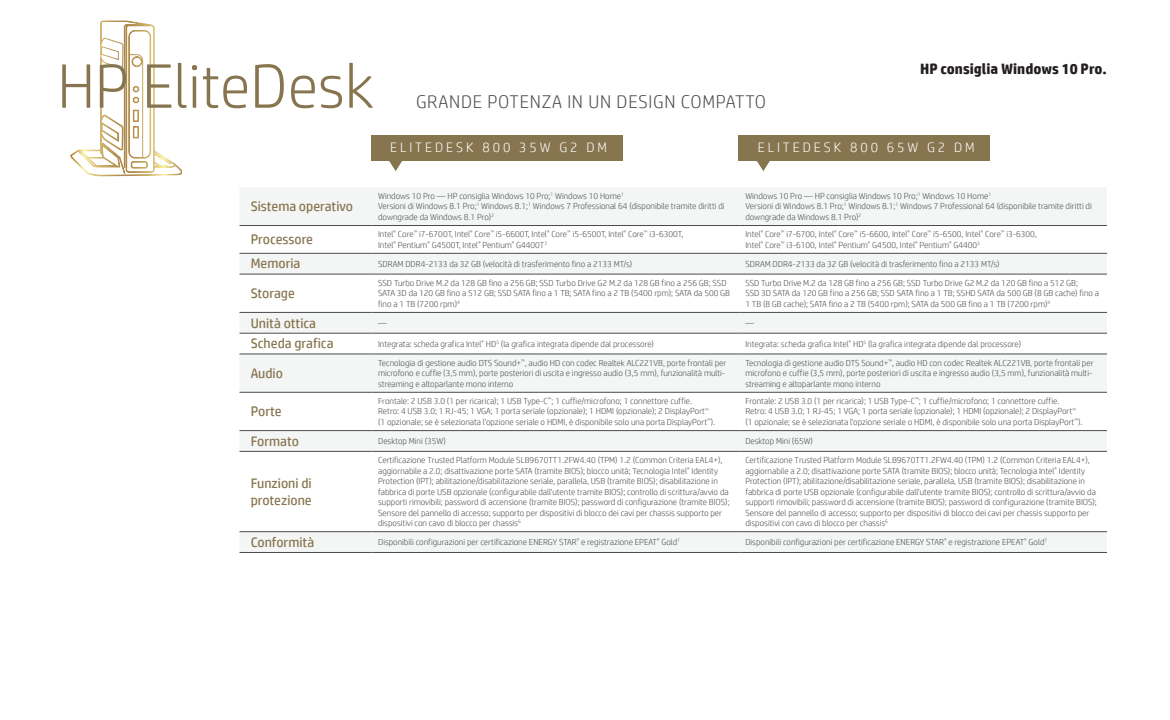
<style>
.page{position:relative;width:1170px;height:720px;background:#fff}
.page>*{position:absolute;margin:0;border:0;box-sizing:border-box;transform-origin:0 0}
.t1{font:300 62.5px "HP Simplified";color:#87754f}
.t2{font:300 18.5px "HP Simplified";letter-spacing:.04em;color:#4b4c4d}
.t3{font:700 15px "HP Simplified";color:#231f20}
.t4{font:13.75px/16.5px "HP Simplified";color:#87754f}
.t5{font:300 13.75px "HP Simplified";letter-spacing:.215em;color:#fff}
.t6{font:300 8.75px/10.5px "HP Simplified";color:#4b4c4d}
</style>
<div class="page">
<svg style="left:70px;top:21px;width:112px;height:155px"></svg>
<div style="left:371px;top:135px;width:251px;height:25px;background:#87754f"></div>
<svg style="left:388px;top:160px;width:15px;height:11px"></svg>
<div style="left:739px;top:135px;width:251px;height:25px;background:#87754f"></div>
<svg style="left:756px;top:160px;width:15px;height:11px"></svg>
<svg style="left:240px;top:188px;width:867px;height:364px"></svg>
<hr style="left:240px;top:225px;width:133px;height:1px;background:#4b4c4d">
<hr style="left:373px;top:225px;width:367px;height:1px;background:#4b4c4d">
<hr style="left:740px;top:225px;width:367px;height:1px;background:#4b4c4d">
<hr style="left:240px;top:253px;width:133px;height:1px;background:#4b4c4d">
<hr style="left:373px;top:253px;width:367px;height:1px;background:#4b4c4d">
<hr style="left:740px;top:253px;width:367px;height:1px;background:#4b4c4d">
<hr style="left:240px;top:274px;width:133px;height:1px;background:#4b4c4d">
<hr style="left:373px;top:274px;width:367px;height:1px;background:#4b4c4d">
<hr style="left:740px;top:274px;width:367px;height:1px;background:#4b4c4d">
<hr style="left:240px;top:312px;width:133px;height:1px;background:#4b4c4d">
<hr style="left:373px;top:312px;width:367px;height:1px;background:#4b4c4d">
<hr style="left:740px;top:312px;width:367px;height:1px;background:#4b4c4d">
<hr style="left:240px;top:333px;width:133px;height:1px;background:#4b4c4d">
<hr style="left:373px;top:333px;width:367px;height:1px;background:#4b4c4d">
<hr style="left:740px;top:333px;width:367px;height:1px;background:#4b4c4d">
<hr style="left:240px;top:354px;width:133px;height:1px;background:#4b4c4d">
<hr style="left:373px;top:354px;width:367px;height:1px;background:#4b4c4d">
<hr style="left:740px;top:354px;width:367px;height:1px;background:#4b4c4d">
<hr style="left:373px;top:392px;width:367px;height:1px;background:#4b4c4d">
<hr style="left:740px;top:392px;width:367px;height:1px;background:#4b4c4d">
<hr style="left:373px;top:430px;width:367px;height:1px;background:#4b4c4d">
<hr style="left:740px;top:430px;width:367px;height:1px;background:#4b4c4d">
<hr style="left:373px;top:451px;width:367px;height:1px;background:#4b4c4d">
<hr style="left:740px;top:451px;width:367px;height:1px;background:#4b4c4d">
<hr style="left:373px;top:531px;width:367px;height:1px;background:#4b4c4d">
<hr style="left:740px;top:531px;width:367px;height:1px;background:#4b4c4d">
<hr style="left:240px;top:392px;width:133px;height:1px;background:#4b4c4d">
<hr style="left:240px;top:430px;width:133px;height:1px;background:#4b4c4d">
<hr style="left:240px;top:451px;width:133px;height:1px;background:#4b4c4d">
<hr style="left:240px;top:531px;width:133px;height:1px;background:#4b4c4d">
<hr style="left:240px;top:552px;width:133px;height:1px;background:#4b4c4d">
<hr style="left:373px;top:552px;width:367px;height:1px;background:#4b4c4d">
<hr style="left:740px;top:552px;width:367px;height:1px;background:#4b4c4d">
<p class="t1" style="left:57px;top:45px;width:318px">HP EliteDesk</p>
<p class="t3" style="left:920px;top:59px;width:188px">HP consiglia Windows 10 Pro.</p>
<p class="t2" style="left:416px;top:89px;width:351px">GRANDE POTENZA IN UN DESIGN COMPATTO</p>
<p class="t5" style="left:390px;top:139px;width:218px">ELITEDESK 800 35W G2 DM</p>
<p class="t5" style="left:758px;top:139px;width:218px">ELITEDESK 800 65W G2 DM</p>
<p class="t4" style="left:251px;top:198px;width:104px">Sistema operativo</p>
<p class="t6" style="left:378px;top:190px;width:348px">Windows 10 Pro — HP consiglia Windows 10 Pro;<sup>1</sup> Windows 10 Home<sup>1<br></sup>Versioni di Windows 8.1 Pro;<sup>1</sup> Windows 8.1;<sup>1</sup> Windows 7 Professional 64 (disponibile tramite diritti di downgrade da Windows 8.1 Pro)<sup>2</sup></p>
<p class="t6" style="left:745px;top:190px;width:348px">Windows 10 Pro — HP consiglia Windows 10 Pro;<sup>1</sup> Windows 10 Home<sup>1<br></sup>Versioni di Windows 8.1 Pro;<sup>1</sup> Windows 8.1;<sup>1</sup> Windows 7 Professional 64 (disponibile tramite diritti di downgrade da Windows 8.1 Pro)<sup>2</sup></p>
<p class="t4" style="left:251px;top:231px;width:64px">Processore</p>
<p class="t6" style="left:378px;top:229px;width:307px">Intel<sup>®</sup> Core<sup>™</sup> i7-6700T, Intel<sup>®</sup> Core<sup>™</sup> i5-6600T, Intel<sup>®</sup> Core<sup>™</sup> i5-6500T, Intel<sup>®</sup> Core<sup>™</sup> i3-6300T,<br>Intel<sup>®</sup> Pentium<sup>®</sup> G4500T, Intel<sup>®</sup> Pentium<sup>®</sup> G4400T<sup>3</sup></p>
<p class="t6" style="left:745px;top:229px;width:293px">Intel<sup>®</sup> Core<sup>™</sup> i7-6700, Intel<sup>®</sup> Core<sup>™</sup> i5-6600, Intel<sup>®</sup> Core<sup>™</sup> i5-6500, Intel<sup>®</sup> Core<sup>™</sup> i3-6300,<br>Intel<sup>®</sup> Core<sup>™</sup> i3-6100, Intel<sup>®</sup> Pentium<sup>®</sup> G4500, Intel<sup>®</sup> Pentium<sup>®</sup> G4400<sup>3</sup></p>
<p class="t4" style="left:251px;top:255px;width:51px">Memoria</p>
<p class="t6" style="left:378px;top:258px;width:256px">SDRAM DDR4-2133 da 32 GB (velocità di trasferimento fino a 2133 MT/s)</p>
<p class="t6" style="left:745px;top:258px;width:256px">SDRAM DDR4-2133 da 32 GB (velocità di trasferimento fino a 2133 MT/s)</p>
<p class="t4" style="left:251px;top:285px;width:46px">Storage</p>
<p class="t6" style="left:378px;top:277px;width:353px">SSD Turbo Drive M.2 da 128 GB fino a 256 GB; SSD Turbo Drive G2 M.2 da 128 GB fino a 256 GB; SSD<br>SATA 3D da 120 GB fino a 512 GB; SSD SATA fino a 1 TB; SATA fino a 2 TB (5400 rpm); SATA da 500 GB fino a 1 TB (7200 rpm)<sup>4</sup></p>
<p class="t6" style="left:745px;top:277px;width:355px">SSD Turbo Drive M.2 da 128 GB fino a 256 GB; SSD Turbo Drive G2 M.2 da 120 GB fino a 512 GB;<br>SSD 3D SATA da 120 GB fino a 256 GB; SSD SATA fino a 1 TB; SSHD SATA da 500 GB (8 GB cache) fino a<br>1 TB (8 GB cache); SATA fino a 2 TB (5400 rpm); SATA da 500 GB fino a 1 TB (7200 rpm)<sup>4</sup></p>
<p class="t4" style="left:251px;top:314px;width:67px">Unità ottica</p>
<p class="t6" style="left:378px;top:317px;width:10px">—</p>
<p class="t6" style="left:745px;top:317px;width:10px">—</p>
<p class="t4" style="left:251px;top:335px;width:84px">Scheda grafica</p>
<p class="t6" style="left:378px;top:338px;width:277px">Integrata: scheda grafica Intel<sup>®</sup> HD<sup>5</sup> (la grafica integrata dipende dal processore)</p>
<p class="t6" style="left:745px;top:338px;width:277px">Integrata: scheda grafica Intel<sup>®</sup> HD<sup>5</sup> (la grafica integrata dipende dal processore)</p>
<p class="t4" style="left:251px;top:365px;width:34px">Audio</p>
<p class="t6" style="left:378px;top:357px;width:350px">Tecnologia di gestione audio DTS Sound+<sup>™</sup>, audio HD con codec Realtek ALC221VB, porte frontali per microfono e cuffie (3,5 mm), porte posteriori di uscita e ingresso audio (3,5 mm), funzionalità multi&shy;streaming e altoparlante mono interno</p>
<p class="t6" style="left:745px;top:357px;width:350px">Tecnologia di gestione audio DTS Sound+<sup>™</sup>, audio HD con codec Realtek ALC221VB, porte frontali per microfono e cuffie (3,5 mm), porte posteriori di uscita e ingresso audio (3,5 mm), funzionalità multi&shy;streaming e altoparlante mono interno</p>
<p class="t4" style="left:251px;top:403px;width:32px">Porte</p>
<p class="t6" style="left:378px;top:395px;width:339px">Frontale: 2 USB 3.0 (1 per ricarica); 1 USB Type-C<sup>™</sup>; 1 cuffie/microfono; 1 connettore cuffie.<br>Retro: 4 USB 3.0; 1 RJ-45; 1 VGA; 1 porta seriale (opzionale); 1 HDMI (opzionale); 2 DisplayPort<sup>™ </sup>(1 opzionale; se è selezionata l’opzione seriale o HDMI, è disponibile solo una porta DisplayPort<sup>™</sup>).</p>
<p class="t6" style="left:745px;top:395px;width:339px">Frontale: 2 USB 3.0 (1 per ricarica); 1 USB Type-C<sup>™</sup>; 1 cuffie/microfono; 1 connettore cuffie.<br>Retro: 4 USB 3.0; 1 RJ-45; 1 VGA; 1 porta seriale (opzionale); 1 HDMI (opzionale); 2 DisplayPort<sup>™ </sup>(1 opzionale; se è selezionata l’opzione seriale o HDMI, è disponibile solo una porta DisplayPort<sup>™</sup>).</p>
<p class="t4" style="left:251px;top:433px;width:50px">Formato</p>
<p class="t6" style="left:378px;top:435px;width:69px">Desktop Mini (35W)</p>
<p class="t6" style="left:745px;top:435px;width:69px">Desktop Mini (65W)</p>
<p class="t4" style="left:251px;top:475px;width:62px">Funzioni di protezione</p>
<p class="t6" style="left:378px;top:455px;width:353px">Certificazione Trusted Platform Module SLB9670TT1.2FW4.40 (TPM) 1.2 (Common Criteria EAL4+), aggiornabile a 2.0; disattivazione porte SATA (tramite BIOS); blocco unità; Tecnologia Intel<sup>®</sup> Identity Protection (IPT); abilitazione/disabilitazione seriale, parallela, USB (tramite BIOS); disabilitazione in fabbrica di porte USB opzionale (configurabile dall'utente tramite BIOS); controllo di scrittura/avvio da supporti rimovibili; password di accensione (tramite BIOS); password di configurazione (tramite BIOS); Sensore del pannello di accesso; supporto per dispositivi di blocco dei cavi per chassis supporto per dispositivi con cavo di blocco per chassis<sup>6</sup></p>
<p class="t6" style="left:745px;top:455px;width:353px">Certificazione Trusted Platform Module SLB9670TT1.2FW4.40 (TPM) 1.2 (Common Criteria EAL4+), aggiornabile a 2.0; disattivazione porte SATA (tramite BIOS); blocco unità; Tecnologia Intel<sup>®</sup> Identity Protection (IPT); abilitazione/disabilitazione seriale, parallela, USB (tramite BIOS); disabilitazione in fabbrica di porte USB opzionale (configurabile dall'utente tramite BIOS); controllo di scrittura/avvio da supporti rimovibili; password di accensione (tramite BIOS); password di configurazione (tramite BIOS); Sensore del pannello di accesso; supporto per dispositivi di blocco dei cavi per chassis supporto per dispositivi con cavo di blocco per chassis<sup>6</sup></p>
<p class="t4" style="left:251px;top:534px;width:65px">Conformità</p>
<p class="t6" style="left:378px;top:537px;width:303px">Disponibili configurazioni per certificazione ENERGY STAR<sup>®</sup> e registrazione EPEAT<sup>®</sup> Gold<sup>7</sup></p>
<p class="t6" style="left:745px;top:537px;width:303px">Disponibili configurazioni per certificazione ENERGY STAR<sup>®</sup> e registrazione EPEAT<sup>®</sup> Gold<sup>7</sup></p>
</div>
